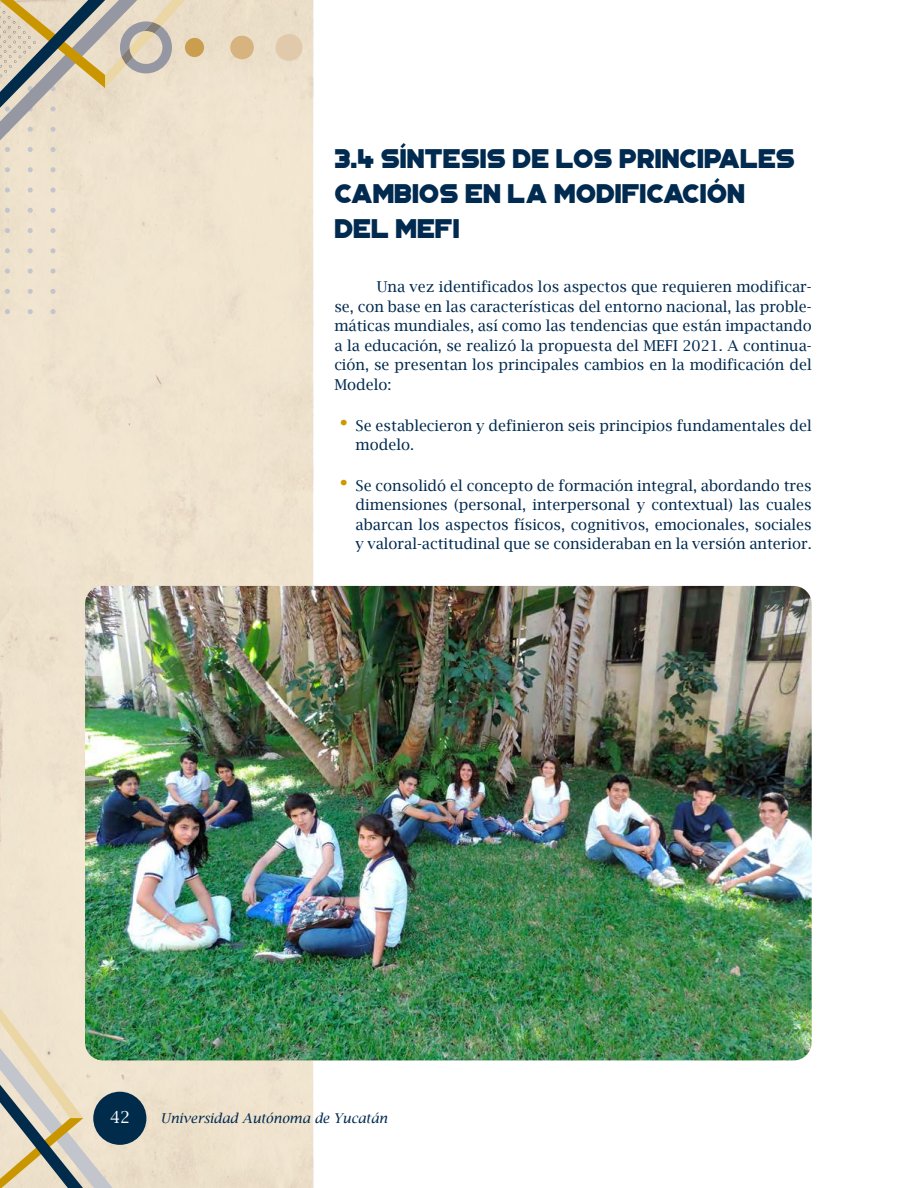
<style>
.page{position:relative;width:918px;height:1188px;background:#fff}
.page>*{position:absolute;margin:0;border:0;box-sizing:border-box;transform-origin:0 0}
.t1{font:27px/35.1px "Portico";color:#002a4f}
.t2{font:16.5px "Lucida Bright";color:#fff}
.t3{font:15px/19.5px "Lucida Bright";color:#002a4f;text-align:justify}
.t4{font:italic 13.5px "Lucida Bright";color:#002a4f}
.s1{font-weight:600;font-size:30px;color:#cd9900}
</style>
<div class="page">
<div style="left:0;top:0;width:313px;height:1188px;background:#f0e4cf"></div>
<svg style="left:0;top:980px;width:129px;height:208px;background:#d9d0bb"></svg>
<div style="left:93px;top:1092px;width:53px;height:53px;background:#002b4b;border-radius:50%"></div>
<div style="left:276px;top:34px;width:27px;height:27px;background:#e1caac;border-radius:50%"></div>
<div style="left:230px;top:36px;width:24px;height:23px;background:#d7b380;border-radius:50%"></div>
<svg style="left:0;top:0;width:204px;height:172px;background:#d5cbb7"></svg>
<svg style="left:5px;top:187px;width:5px;height:6px"></svg>
<svg style="left:28px;top:187px;width:5px;height:6px"></svg>
<svg style="left:50px;top:187px;width:6px;height:6px"></svg>
<svg style="left:5px;top:208px;width:5px;height:5px"></svg>
<svg style="left:28px;top:208px;width:5px;height:5px"></svg>
<svg style="left:50px;top:208px;width:6px;height:5px"></svg>
<svg style="left:5px;top:228px;width:5px;height:5px"></svg>
<svg style="left:28px;top:228px;width:5px;height:5px"></svg>
<svg style="left:50px;top:228px;width:6px;height:5px"></svg>
<svg style="left:5px;top:248px;width:5px;height:5px"></svg>
<svg style="left:28px;top:248px;width:5px;height:5px"></svg>
<svg style="left:50px;top:248px;width:6px;height:5px"></svg>
<svg style="left:5px;top:269px;width:5px;height:5px"></svg>
<svg style="left:28px;top:269px;width:5px;height:5px"></svg>
<svg style="left:50px;top:269px;width:6px;height:5px"></svg>
<svg style="left:5px;top:289px;width:5px;height:5px"></svg>
<svg style="left:28px;top:289px;width:5px;height:5px"></svg>
<svg style="left:50px;top:289px;width:6px;height:5px"></svg>
<svg style="left:5px;top:309px;width:5px;height:5px"></svg>
<svg style="left:28px;top:309px;width:5px;height:5px"></svg>
<svg style="left:50px;top:309px;width:6px;height:5px"></svg>
<img style="left:85px;top:586px;width:727px;height:474px">
<h1 class="t1" style="left:334px;top:141px;width:462px">3.4 SÍNTESIS DE LOS PRINCIPALES<br>CAMBIOS EN LA MODIFICACIÓN<br>DEL MEFI</h1>
<p class="t3" style="left:334px;top:277px;width:479px;text-indent:43px">Una vez identificados los aspectos que requieren modificar&shy;se, con base en las características del entorno nacional, las proble&shy;máticas mundiales, así como las tendencias que están impactando a la educación, se realizó la propuesta del MEFI 2021. A continua&shy;ción, se presentan los principales cambios en la modificación del Modelo:</p>
<p class="t3" style="left:356px;top:416px;width:458px;text-indent:-21px"><span class="s1">•</span> Se establecieron y definieron seis principios fundamentales del modelo.</p>
<p class="t3" style="left:356px;top:476px;width:458px;text-indent:-21px"><span class="s1">•</span> Se consolidó el concepto de formación integral, abordando tres dimensiones (personal, interpersonal y contextual) las cuales abarcan los aspectos físicos, cognitivos, emocionales, sociales y valoral-actitudinal que se consideraban en la versión anterior.</p>
<p class="t2" style="left:110px;top:1108px;width:22px">42</p>
<p class="t4" style="left:161px;top:1111px;width:228px">Universidad Autónoma de Yucatán</p>
</div>
